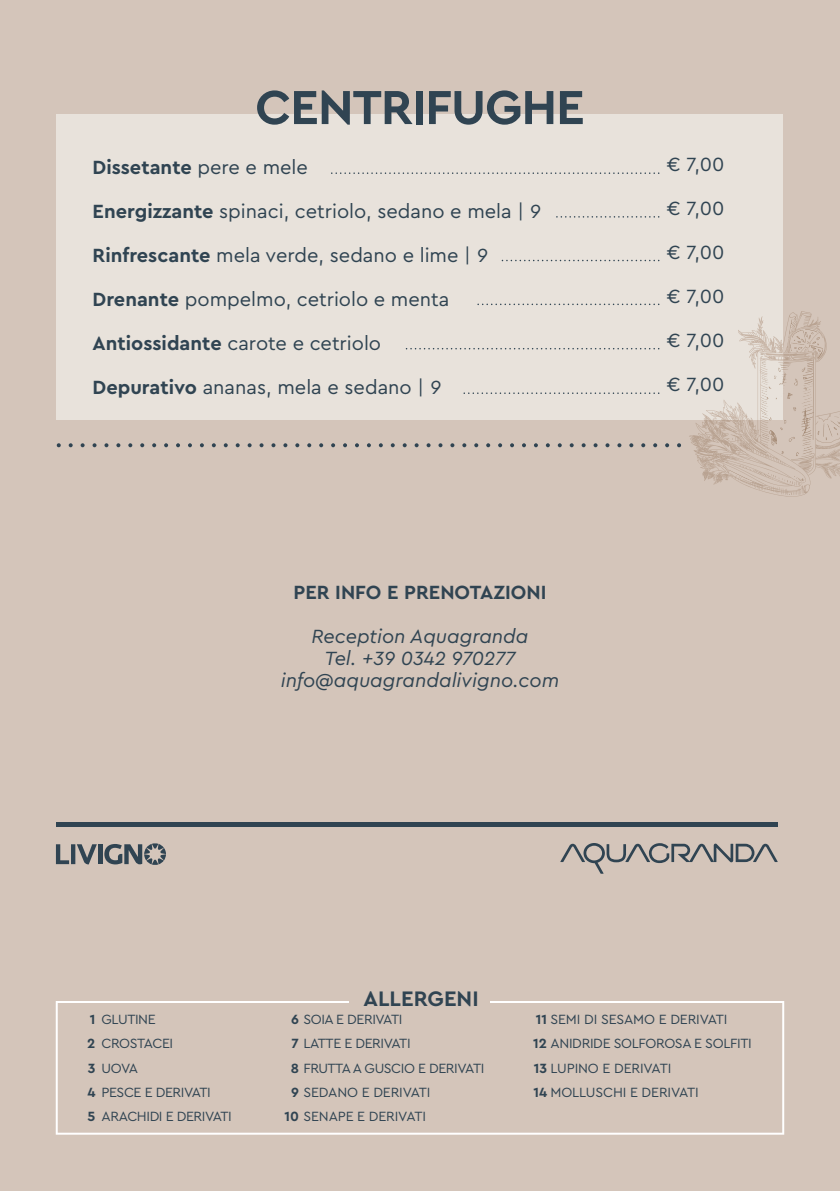
<style>
.page{position:relative;width:840px;height:1191px;background:#fff}
.page>*{position:absolute;margin:0;border:0;box-sizing:border-box;transform-origin:0 0}
.t1{font:700 50px "Cera Pro";letter-spacing:-.02em;color:#304452}
.t2{font:700 22px "Cera Pro";color:#304452}
.t3{font:20px "Cera Pro";color:#304452}
.t4{font:italic 20px/22px "Cera Pro";color:#304452;text-align:center}
.t5{font:700 20px "Cera Pro";color:#304452}
.t6{font:14px/24.4px "Cera Pro";letter-spacing:-.01em;color:#304452}
.t7{font:14px/24.4px "Cera Pro";letter-spacing:-.03em;color:#304452}
.s1{font-weight:400}
.s2{font-weight:700}
.s3{font-style:italic}
</style>
<div class="page">
<div style="left:0;top:0;width:839px;height:1191px;background:#d4c5ba"></div>
<div style="left:57px;top:114px;width:725px;height:306px;background:#e8e2db"></div>
<svg style="left:331px;top:172px;width:328px;height:2px"></svg>
<svg style="left:556px;top:216px;width:103px;height:2px"></svg>
<svg style="left:501px;top:260px;width:158px;height:1px"></svg>
<svg style="left:477px;top:303px;width:182px;height:2px"></svg>
<svg style="left:405px;top:348px;width:254px;height:1px"></svg>
<svg style="left:57px;top:443px;width:623px;height:4px"></svg>
<svg style="left:560px;top:843px;width:217px;height:30px"></svg>
<svg style="left:689px;top:311px;width:150px;height:185px"></svg>
<svg style="left:463px;top:392px;width:196px;height:2px"></svg>
<svg style="left:56px;top:1001px;width:727px;height:133px"></svg>
<div style="left:349px;top:991px;width:141px;height:16px;background:#d4c5ba"></div>
<svg style="left:56px;top:844px;width:13px;height:20px"></svg>
<hr style="left:71px;top:844px;width:4px;height:20px;background:#304452">
<svg style="left:77px;top:844px;width:20px;height:20px"></svg>
<div style="left:98px;top:844px;width:5px;height:20px;background:#304452"></div>
<svg style="left:104px;top:843px;width:62px;height:22px"></svg>
<div style="left:56px;top:821px;width:721px;height:5px;background:#304452"></div>
<img style="left:760px;top:382px;width:52px;height:18px">
<img style="left:747px;top:317px;width:60px;height:26px">
<h1 class="t1" style="left:255px;top:74px;width:331px">CENTRIFUGHE</h1>
<p class="t5" style="left:92px;top:154px;width:217px">Dissetante <span class="s1">pere e mele</span></p>
<p class="t3" style="left:92px;top:198px;width:449px"><span class="s2">Energizzante</span> spinaci, cetriolo, sedano e mela | <span class="s3">9</span></p>
<p class="t3" style="left:92px;top:242px;width:396px"><span class="s2">Rinfrescante</span> mela verde, sedano e lime | <span class="s3">9</span></p>
<p class="t3" style="left:92px;top:286px;width:358px"><span class="s2">Drenante</span> pompelmo, cetriolo e menta</p>
<p class="t3" style="left:92px;top:330px;width:290px"><span class="s2">Antiossidante</span> carote e cetriolo</p>
<p class="t3" style="left:92px;top:374px;width:349px"><span class="s2">Depurativo</span> ananas, mela e sedano | <span class="s3">9</span></p>
<p class="t5" style="left:293px;top:579px;width:254px">PER INFO E PRENOTAZIONI</p>
<p class="t4" style="left:280px;top:625px;width:280px">Reception Aquagranda<br>Tel. +39 0342 970277 info@aquagrandalivigno.com</p>
<p class="t3" style="left:667px;top:151px;width:59px">€ 7,00</p>
<p class="t3" style="left:667px;top:195px;width:59px">€ 7,00</p>
<p class="t3" style="left:667px;top:239px;width:59px">€ 7,00</p>
<p class="t3" style="left:667px;top:283px;width:59px">€ 7,00</p>
<p class="t3" style="left:667px;top:327px;width:59px">€ 7,00</p>
<p class="t3" style="left:667px;top:371px;width:59px">€ 7,00</p>
<p class="t2" style="left:363px;top:983px;width:116px">ALLERGENI</p>
<p class="t7" style="left:87px;top:1006px;width:146px"><span class="s2">1</span> GLUTINE<br><span class="s2">2</span> CROSTACEI<br><span class="s2">3</span> UOVA<br><span class="s2">4</span> PESCE E DERIVATI<br><span class="s2">5</span> ARACHIDI E DERIVATI</p>
<p class="t6" style="left:533px;top:1006px;width:220px"><span class="s2">11</span> SEMI DI SESAMO E DERIVATI<br><span class="s2">12</span> ANIDRIDE SOLFOROSA E SOLFITI<br><span class="s2">13</span> LUPINO E DERIVATI<br><span class="s2">14</span> MOLLUSCHI E DERIVATI</p>
<p class="t7" style="left:291px;top:1006px;width:113px"><span class="s2">6</span> SOIA E DERIVATI</p>
<p class="t7" style="left:291px;top:1031px;width:120px"><span class="s2">7</span> LATTE E DERIVATI</p>
<p class="t7" style="left:290px;top:1055px;width:195px"><span class="s2">8</span> FRUTTA A GUSCIO E DERIVATI</p>
<p class="t6" style="left:291px;top:1079px;width:141px"><span class="s2">9</span> SEDANO E DERIVATI</p>
<p class="t6" style="left:284px;top:1103px;width:143px"><span class="s2">10</span> SENAPE E DERIVATI</p>
</div>
